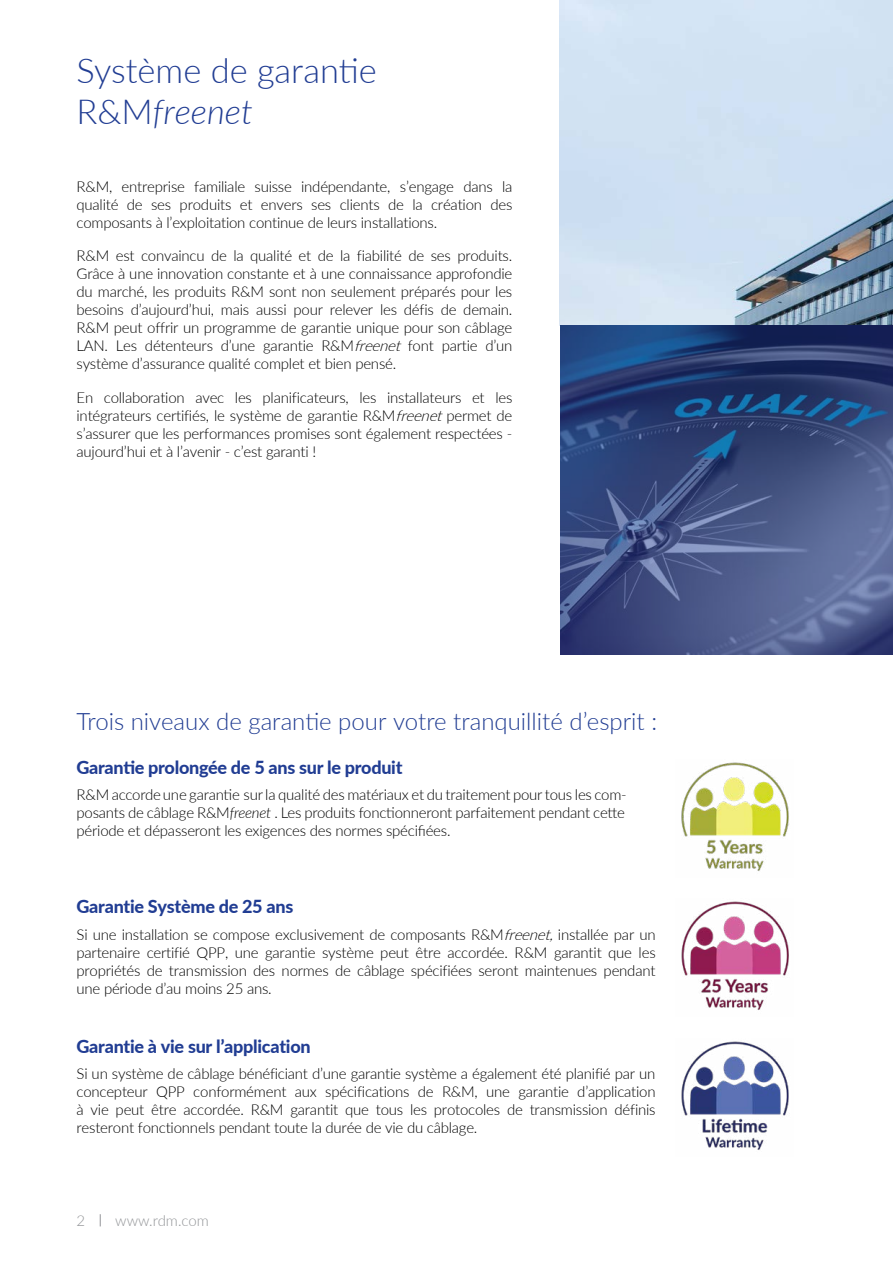
<style>
.page{position:relative;width:893px;height:1263px;background:#fff}
.page>*{position:absolute;margin:0;border:0;box-sizing:border-box;transform-origin:0 0}
.t1{font:300 34.5px/41.4px "Lato";color:#213d93}
.t2{font:300 24px "Lato";color:#213d93}
.t3{font:800 18px "Lato";letter-spacing:-.015em;color:#213d93}
.t4{font:300 15px/18px "Lato";letter-spacing:-.015em;color:#000;text-align:justify}
.t5{font:300 15px "Lato";color:#939598}
.s1{font-style:italic}
</style>
<div class="page">
<svg style="left:100px;top:1214px;width:1px;height:12px"></svg>
<img style="left:559px;top:0;width:334px;height:325px">
<svg style="left:561px;top:325px;width:332px;height:330px;background:#3c4f81"></svg>
<img style="left:681px;top:762px;width:108px;height:109px">
<img style="left:681px;top:901px;width:108px;height:109px">
<img style="left:681px;top:1041px;width:108px;height:109px">
<h1 class="t1" style="left:77px;top:49px;width:302px">Système de garantie<br>R&amp;M<span class="s1">freenet</span></h1>
<p class="t4" style="left:77px;top:177px;width:437px">R&amp;M, entreprise familiale suisse indépendante, sʼengage dans la qualité de ses produits et envers ses clients de la création des composants à lʼexploitation continue de leurs installations.</p>
<p class="t4" style="left:77px;top:246px;width:437px">R&amp;M est convaincu de la qualité et de la fiabilité de ses produits.<br>Grâce à une innovation constante et à une connaissance approfondie du marché, les produits R&amp;M sont non seulement préparés pour les besoins dʼaujourdʼhui, mais aussi pour relever les défis de demain.<br>R&amp;M peut offrir un programme de garantie unique pour son câblage LAN. Les détenteurs dʼune garantie R&amp;M<span class="s1">freenet</span> font partie dʼun système dʼassurance qualité complet et bien pensé.</p>
<p class="t4" style="left:77px;top:388px;width:437px">En collaboration avec les planificateurs, les installateurs et les intégrateurs certifiés, le système de garantie R&amp;M<span class="s1">freenet</span>permet de sʼassurer que les performances promises sont également respectées - aujourdʼhui et à lʼavenir - cʼest garanti !</p>
<h2 class="t2" style="left:77px;top:704px;width:582px">Trois niveaux de garantie pour votre tranquillité d’esprit :</h2>
<p class="t3" style="left:77px;top:754px;width:327px">Garantie prolongée de 5 ans sur le produit</p>
<p class="t4" style="left:77px;top:785px;width:552px">R&amp;M accorde une garantie sur la qualité des matériaux et du traitement pour tous les com&shy;posants de câblage R&amp;M<span class="s1">freenet</span> . Les produits fonctionneront parfaitement pendant cette période et dépasseront les exigences des normes spécifiées.</p>
<p class="t3" style="left:77px;top:893px;width:218px">Garantie Système de 25 ans</p>
<p class="t4" style="left:77px;top:925px;width:581px">Si une installation se compose exclusivement de composants R&amp;M<span class="s1">freenet,</span>installée par un partenaire certifié QPP, une garantie système peut être accordée. R&amp;M garantit que les propriétés de transmission des normes de câblage spécifiées seront maintenues pendant une période dʼau moins 25 ans.</p>
<p class="t3" style="left:77px;top:1032px;width:236px">Garantie à vie sur lʼapplication</p>
<p class="t4" style="left:77px;top:1064px;width:581px">Si un système de câblage bénéficiant dʼune garantie système a également été planifié par un concepteur QPP conformément aux spécifications de R&amp;M, une garantie dʼapplication à vie peut être accordée. R&amp;M garantit que tous les protocoles de transmission définis resteront fonctionnels pendant toute la durée de vie du câblage.</p>
<p class="t5" style="left:77px;top:1210px;width:10px">2</p>
<p class="t5" style="left:115px;top:1210px;width:95px">www.rdm.com</p>
</div>
